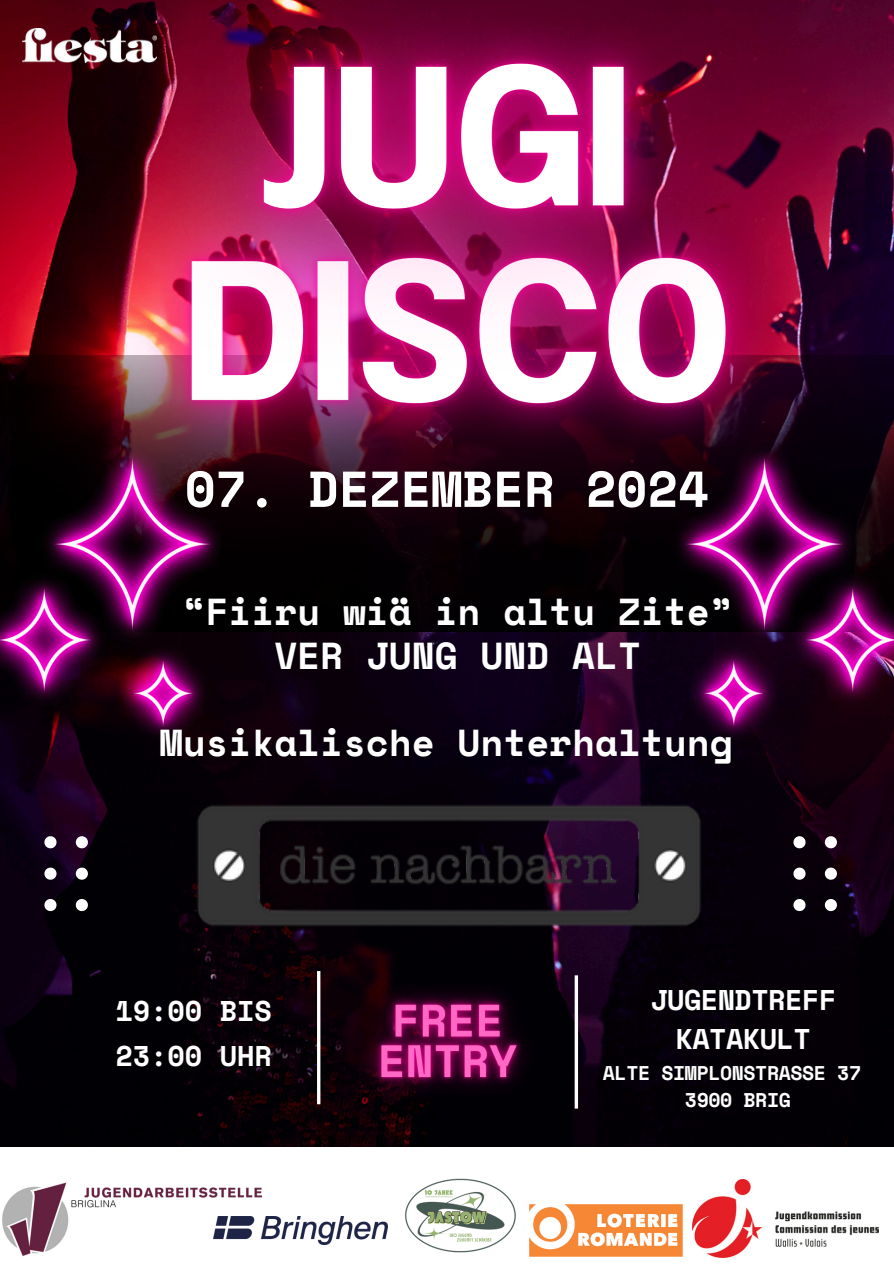
<style>
.page{position:relative;width:894px;height:1264px;background:#fff}
.page>*{position:absolute;margin:0;border:0;box-sizing:border-box;transform-origin:0 0}
.t1{font:700 50.4px "Space Mono";color:#fff}
.t2{font:700 37.35px/43.8px "Space Mono";color:#fff;text-align:center}
.t3{font:700 28.5px/39.3px "Space Mono";letter-spacing:-.02em;color:#fff;text-align:center}
.t4{font:700 28.35px "Space Mono";color:#fff}
.t5{font:700 19.8px "Space Mono";letter-spacing:-.02em;color:#fff}
</style>
<div class="page">
<img style="left:0;top:803px;width:893px;height:343px">
<img style="left:0;top:608px;width:893px;height:195px">
<hr style="left:317px;top:971px;width:3px;height:133px;background:#fff">
<svg style="left:44px;top:828px;width:45px;height:99px;background:#322737"></svg>
<svg style="left:793px;top:828px;width:45px;height:99px;background:#2f2730"></svg>
<img style="left:0;top:608px;width:220px;height:137px">
<img style="left:692px;top:1179px;width:186px;height:78px">
<img style="left:405px;top:1178px;width:111px;height:75px">
<img style="left:2px;top:1182px;width:259px;height:74px">
<img style="left:192px;top:784px;width:509px;height:162px">
<img style="left:0;top:0;width:893px;height:608px">
<img style="left:329px;top:937px;width:237px;height:205px">
<img style="left:23px;top:28px;width:134px;height:34px">
<svg style="left:574px;top:975px;width:4px;height:133px"></svg>
<img style="left:675px;top:442px;width:218px;height:303px">
<img style="left:529px;top:1204px;width:154px;height:53px">
<img style="left:213px;top:1216px;width:174px;height:28px">
<p class="t1" style="left:185px;top:450px;width:525px">07. DEZEMBER 2024</p>
<p class="t2" style="left:183px;top:588px;width:551px">“Fiiru wiä in altu Zite”<br>VER JUNG UND ALT</p>
<p class="t2" style="left:160px;top:720px;width:574px">Musikalische Unterhaltung</p>
<p class="t4" style="left:115px;top:989px;width:158px">19:00 BIS</p>
<p class="t4" style="left:115px;top:1033px;width:158px">23:00 UHR</p>
<p class="t3" style="left:650px;top:979px;width:187px">JUGENDTREFF<br>KATAKULT</p>
<h5 class="t5" style="left:602px;top:1058px;width:260px">ALTE SIMPLONSTRASSE 37</h5>
<h5 class="t5" style="left:684px;top:1085px;width:107px">3900 BRIG</h5>
</div>
